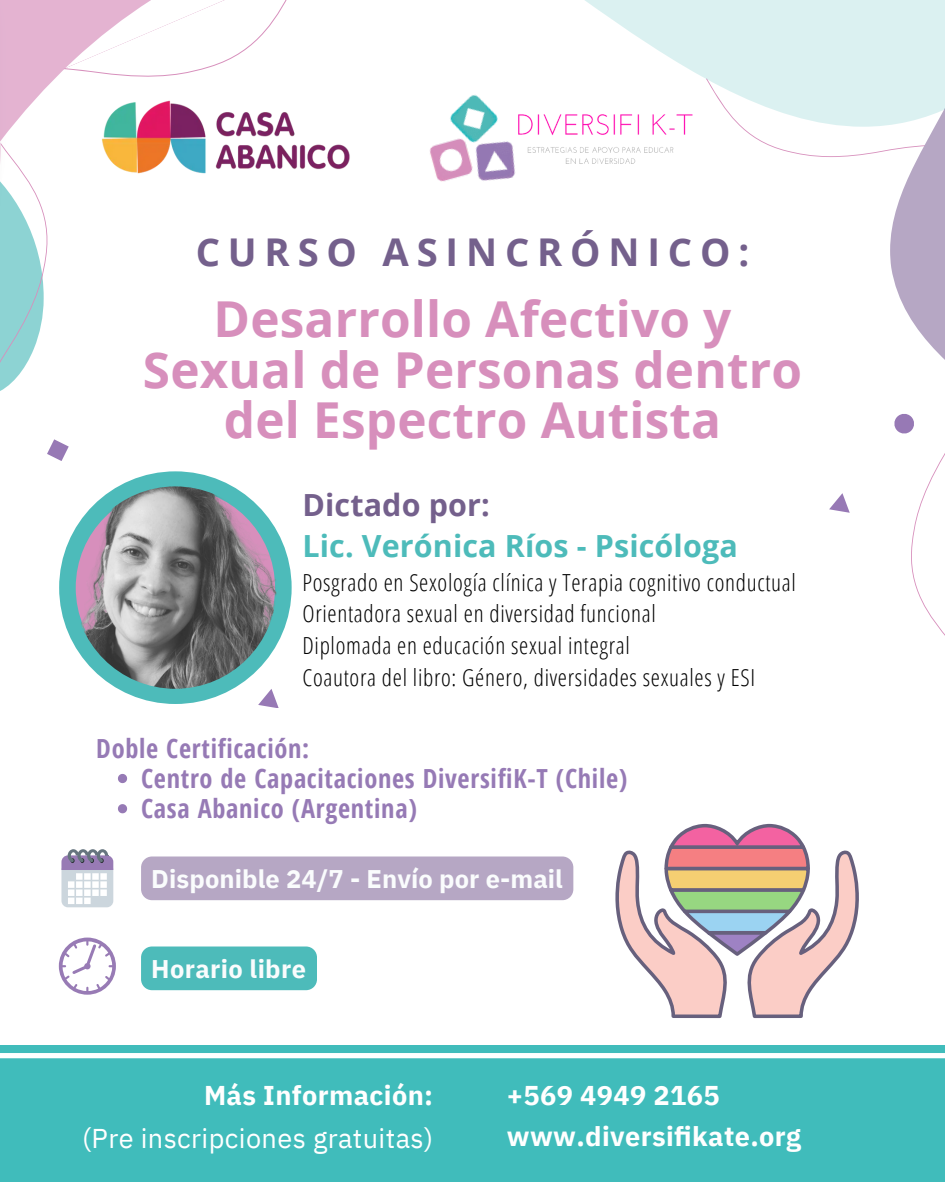
<style>
.page{position:relative;width:945px;height:1182px;background:#fff}
.page>*{position:absolute;margin:0;border:0;box-sizing:border-box;transform-origin:0 0}
.t1{font:700 49.52px/50.6px "Open Sans";letter-spacing:.005em;color:#d78fbc;text-align:center}
.t2{font:700 38.24px "Open Sans";letter-spacing:.205em;color:#74608c}
.t3{font:700 30.45px "Open Sans";letter-spacing:.005em;color:#4dbbba}
.t4{font:700 30.45px "Open Sans";letter-spacing:.005em;color:#74608c}
.t5{font:700 27.12px/40.7px "IBM Plex Sans";letter-spacing:.015em;color:#fff}
.t6{font:27.12px "IBM Plex Sans";letter-spacing:.015em;color:#fff}
.t7{font:700 26.34px/30.2px "Open Sans Condensed";letter-spacing:.025em;color:#967ab5}
.t8{font:700 25.46px "IBM Plex Sans";letter-spacing:.005em;color:#fafcfd}
.t9{font:300 23.45px/31.5px "Open Sans Condensed";letter-spacing:.03em;color:#000}
</style>
<div class="page">
<svg style="left:741px;top:127px;width:149px;height:30px"></svg>
<svg style="left:890px;top:127px;width:55px;height:233px;fill:#b6a7c4"></svg>
<svg style="left:585px;top:0;width:360px;height:127px;fill:#dbf1f1"></svg>
<div style="left:59px;top:471px;width:233px;height:233px;background:#4dbbba;border-radius:50%"></div>
<svg style="left:258px;top:689px;width:21px;height:19px"></svg>
<svg style="left:47px;top:439px;width:22px;height:22px"></svg>
<svg style="left:829px;top:493px;width:21px;height:19px"></svg>
<svg style="left:894px;top:414px;width:51px;height:222px"></svg>
<svg style="left:61px;top:849px;width:52px;height:58px"></svg>
<svg style="left:59px;top:937px;width:57px;height:57px"></svg>
<img style="left:561px;top:104px;width:161px;height:60px">
<svg style="left:0;top:0;width:287px;height:391px"></svg>
<img style="left:429px;top:95px;width:132px;height:87px">
<div style="left:0;top:1044px;width:945px;height:137px;background:#40bcbb"></div>
<svg style="left:0;top:1053px;width:945px;height:6px;background:#e7f6f6"></svg>
<img style="left:96px;top:99px;width:254px;height:75px">
<img style="left:74px;top:486px;width:202px;height:202px;border-radius:50%">
<svg style="left:615px;top:823px;width:244px;height:194px"></svg>
<svg style="left:118px;top:774px;width:9px;height:9px"></svg>
<svg style="left:118px;top:804px;width:9px;height:9px"></svg>
<div style="left:141px;top:856px;width:432px;height:44px;background:#b6a7c4"></div>
<div style="left:141px;top:946px;width:176px;height:44px;background:#4dbbba"></div>
<h2 class="t2" style="left:196px;top:225px;width:555px">CURSO ASINCRÓNICO:</h2>
<h1 class="t1" style="left:143px;top:292px;width:661px">Desarrollo Afectivo y<br>Sexual de Personas dentro del Espectro Autista</h1>
<p class="t4" style="left:302px;top:483px;width:189px">Dictado por:</p>
<p class="t3" style="left:302px;top:525px;width:437px">Lic. Verónica Ríos - Psicóloga</p>
<p class="t9" style="left:302px;top:566px;width:495px">Posgrado en Sexología clínica y Terapia cognitivo conductual Orientadora sexual en diversidad funcional<br>Diplomada en educación sexual integral<br>Coautora del libro: Género, diversidades sexuales y ESI</p>
<p class="t7" style="left:96px;top:732px;width:215px">Doble Certificación:</p>
<p class="t7" style="left:141px;top:762px;width:488px">Centro de Capacitaciones DiversifiK-T (Chile)<br>Casa Abanico (Argentina)</p>
<p class="t8" style="left:151px;top:861px;width:413px">Disponible 24/7 - Envío por e-mail</p>
<p class="t8" style="left:151px;top:951px;width:156px">Horario libre</p>
<p class="t5" style="left:204px;top:1074px;width:231px">Más Información:</p>
<p class="t6" style="left:82px;top:1120px;width:353px">(Pre inscripciones gratuitas)</p>
<p class="t5" style="left:507px;top:1074px;width:296px">+569 4949 2165 www.diversifikate.org</p>
</div>
